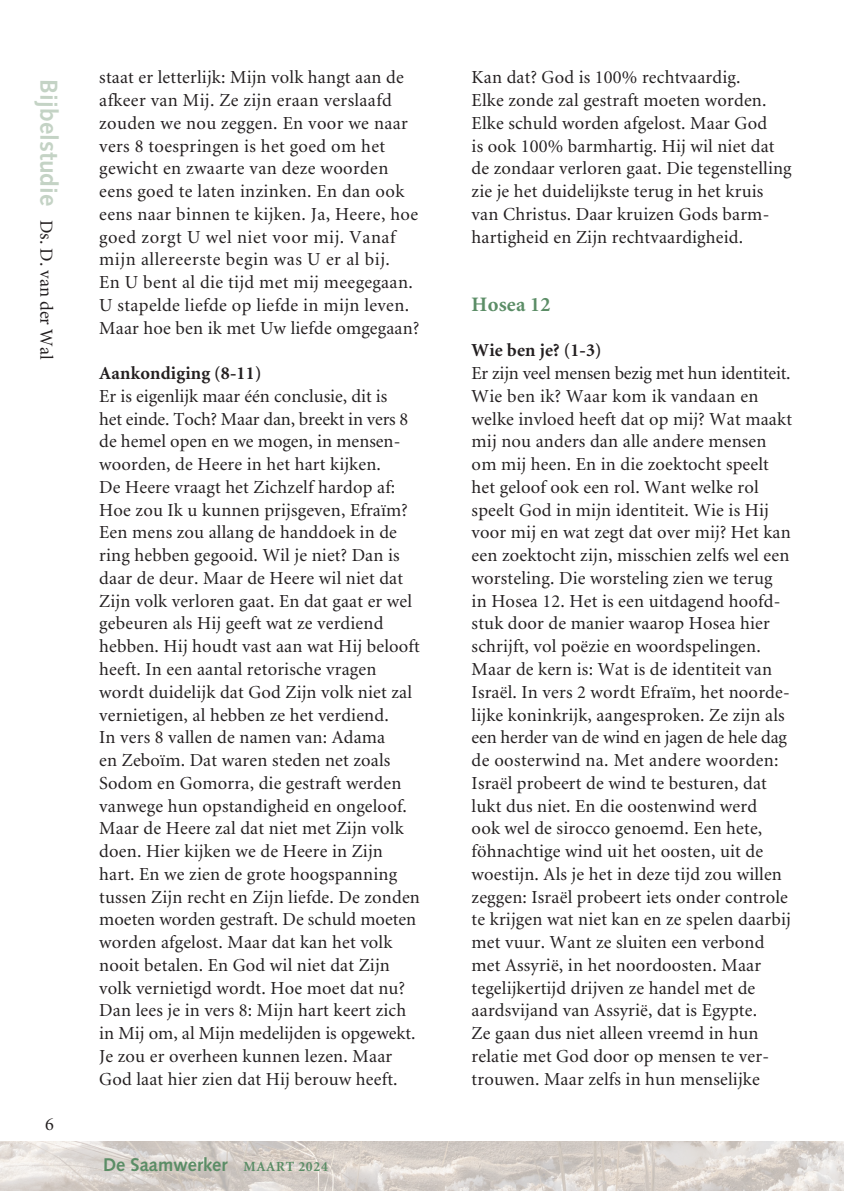
<style>
.page{position:relative;width:844px;height:1191px;background:#fff}
.page>*{position:absolute;margin:0;border:0;box-sizing:border-box;transform-origin:0 0}
.Body_Text{font:700 20.65px "Minion";letter-spacing:.01em;color:#5b8d66}
.Body_Text-2{font:18.38px/22.8px "Minion";letter-spacing:.01em;color:#231f20}
.Body_Text-3{font:700 18.38px "Minion";letter-spacing:.01em;color:#231f20}
.Title_Side{font:18.38px "Minion";color:#231f20}
.t1{font:700 18.38px "Syntax";color:#5b8d66}
.s1{font-family:"Syntax";font-weight:700;font-size:24.5px;color:#c4d3c5}
.s2{font-family:"Minion";font-size:14px}
</style>
<div class="page">
<img style="left:0;top:1141px;width:843px;height:50px">
<svg style="left:99px;top:1153px;width:323px;height:25px;background:#d9d1cb"></svg>
<p class="Title_Side" style="left:55px;top:79px;width:281px;rotate:90deg"><span class="s1">Bijbelstudie</span> Ds. D. van der Wal</p>
<p class="Body_Text-2" style="left:45px;top:1113px;width:10px">6</p>
<p class="Body_Text-2" style="left:99px;top:67px;width:321px">staat er letterlijk: Mijn volk hangt aan de afkeer van Mij. Ze zijn eraan verslaafd zouden we nou zeggen. En voor we naar vers 8 toespringen is het goed om het gewicht en zwaarte van deze woorden eens goed te laten inzinken. En dan ook eens naar binnen te kijken. Ja, Heere, hoe goed zorgt U wel niet voor mij. Vanaf mijn allereerste begin was U er al bij.<br>En U bent al die tijd met mij meegegaan.<br>U stapelde liefde op liefde in mijn leven.<br>Maar hoe ben ik met Uw liefde omgegaan?</p>
<p class="Body_Text-3" style="left:99px;top:364px;width:164px">Aankondiging (8-11)</p>
<p class="Body_Text-2" style="left:99px;top:385px;width:322px">Er is eigenlijk maar één conclusie, dit is<br>het einde. Toch? Maar dan, breekt in vers 8 de hemel open en we mogen, in mensen&shy;woorden, de Heere in het hart kijken.<br>De Heere vraagt het Zichzelf hardop af:<br>Hoe zou Ik u kunnen prijsgeven, Efraïm?<br>Een mens zou allang de handdoek in de ring hebben gegooid. Wil je niet? Dan is daar de deur. Maar de Heere wil niet dat Zijn volk verloren gaat. En dat gaat er wel gebeuren als Hij geeft wat ze verdiend hebben. Hij houdt vast aan wat Hij belooft heeft. In een aantal retorische vragen wordt duidelijk dat God Zijn volk niet zal vernietigen, al hebben ze het verdiend.<br>In vers 8 vallen de namen van: Adama<br>en Zeboïm. Dat waren steden net zoals Sodom en Gomorra, die gestraft werden vanwege hun opstandigheid en ongeloof.<br>Maar de Heere zal dat niet met Zijn volk doen. Hier kijken we de Heere in Zijn hart. En we zien de grote hoogspanning tussen Zijn recht en Zijn liefde. De zonden moeten worden gestraft. De schuld moeten worden afgelost. Maar dat kan het volk nooit betalen. En God wil niet dat Zijn volk vernietigd wordt. Hoe moet dat nu?<br>Dan lees je in vers 8: Mijn hart keert zich in Mij om, al Mijn medelijden is opgewekt.<br>Je zou er overheen kunnen lezen. Maar God laat hier zien dat Hij berouw heeft.</p>
<p class="t1" style="left:103px;top:1154px;width:226px">De Saamwerker <span class="s2">MAART 2024</span></p>
<p class="Body_Text-2" style="left:471px;top:67px;width:321px">Kan dat? God is 100% rechtvaardig.<br>Elke zonde zal gestraft moeten worden.<br>Elke schuld worden afgelost. Maar God<br>is ook 100% barmhartig. Hij wil niet dat de zondaar verloren gaat. Die tegenstelling zie je het duidelijkste terug in het kruis van Christus. Daar kruizen Gods barm&shy;hartigheid en Zijn rechtvaardigheid.</p>
<p class="Body_Text" style="left:471px;top:294px;width:80px">Hosea 12</p>
<p class="Body_Text-3" style="left:471px;top:341px;width:132px">Wie ben je? (1-3)</p>
<p class="Body_Text-2" style="left:471px;top:362px;width:322px">Er zijn veel mensen bezig met hun identiteit.<br>Wie ben ik? Waar kom ik vandaan en welke invloed heeft dat op mij? Wat maakt mij nou anders dan alle andere mensen om mij heen. En in die zoektocht speelt het geloof ook een rol. Want welke rol speelt God in mijn identiteit. Wie is Hij voor mij en wat zegt dat over mij? Het kan een zoektocht zijn, misschien zelfs wel een worsteling. Die worsteling zien we terug in Hosea 12. Het is een uitdagend hoofd&shy;stuk door de manier waarop Hosea hier schrijft, vol poëzie en woordspelingen.<br>Maar de kern is: Wat is de identiteit van Israël. In vers 2 wordt Efraïm, het noorde&shy;lijke koninkrijk, aangesproken. Ze zijn als een herder van de wind en jagen de hele dag de oosterwind na. Met andere woorden:<br>Israël probeert de wind te besturen, dat lukt dus niet. En die oostenwind werd<br>ook wel de sirocco genoemd. Een hete, föhnachtige wind uit het oosten, uit de woestijn. Als je het in deze tijd zou willen zeggen: Israël probeert iets onder controle te krijgen wat niet kan en ze spelen daarbij met vuur. Want ze sluiten een verbond met Assyrië, in het noordoosten. Maar tegelijkertijd drijven ze handel met de aardsvijand van Assyrië, dat is Egypte.<br>Ze gaan dus niet alleen vreemd in hun relatie met God door op mensen te ver&shy;trouwen. Maar zelfs in hun menselijke</p>
</div>
